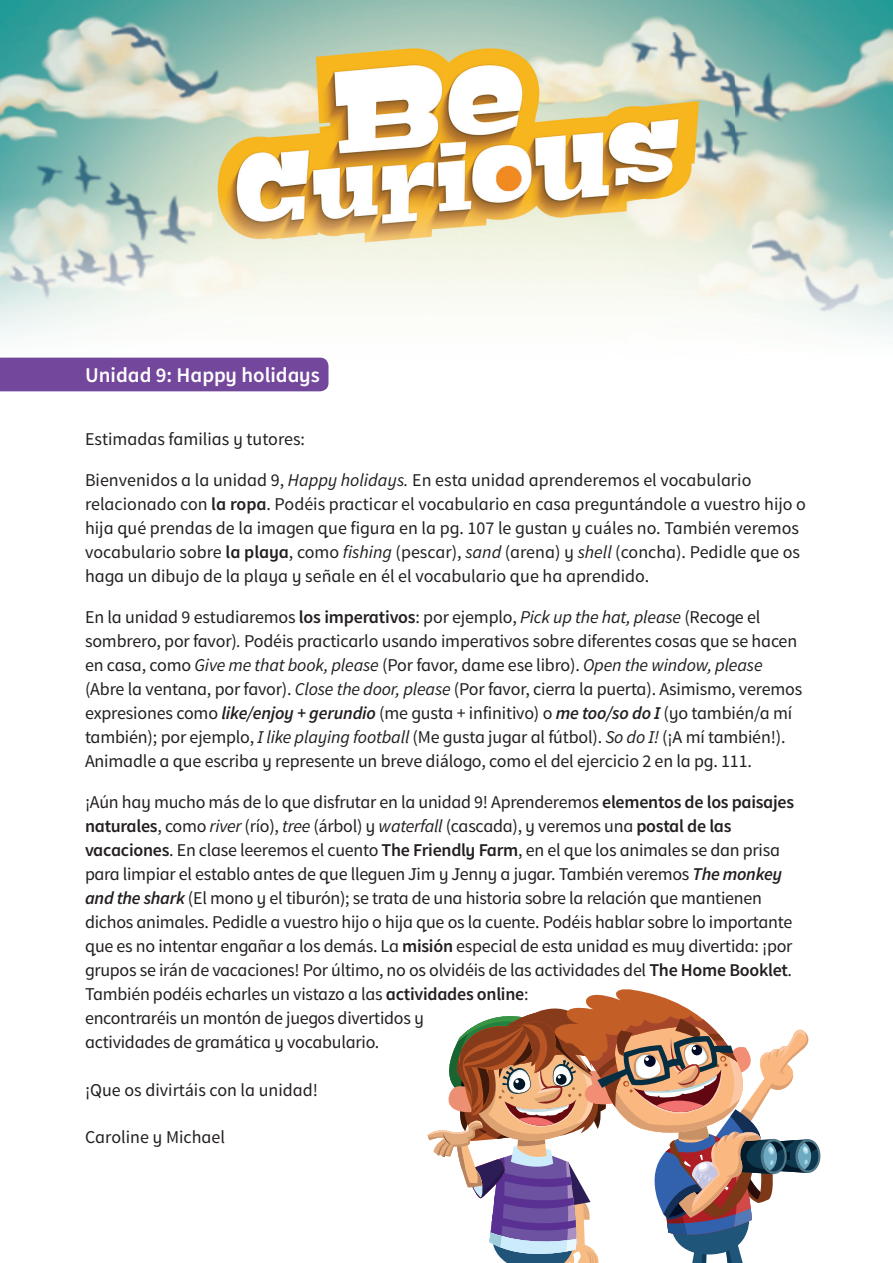
<style>
.page{position:relative;width:893px;height:1263px;background:#fff}
.page>*{position:absolute;margin:0;border:0;box-sizing:border-box;transform-origin:0 0}
.t1{font:21px "Source CUP Semibold Infant";color:#fff}
.t2{font:18px/24px "Source CUP Regular Infant";letter-spacing:-.015em;color:#231f20}
.t3{font:18px "Source CUP Italic Infant";letter-spacing:-.01em;color:#231f20}
.s1{font-family:"Source CUP Italic Infant"}
.s2{font-family:"Source CUP Semibold Infant"}
.s3{font-family:"Source CUP Regular Infant"}
.s4{font-family:"Source CUP Semibold Italic Infant"}
</style>
<div class="page">
<svg style="left:795px;top:1139px;width:25px;height:34px"></svg>
<div style="left:798px;top:1142px;width:20px;height:28px;background:#0e384e;border-radius:50%"></div>
<svg style="left:427px;top:989px;width:390px;height:274px"></svg>
<img style="left:0;top:0;width:893px;height:392px">
<div style="left:0;top:358px;width:328px;height:33px;background:#73479c"></div>
<p class="t1" style="left:85px;top:362px;width:236px">Unidad 9: Happy holidays</p>
<p class="t2" style="left:85px;top:427px;width:222px">Estimadas familias y tutores:</p>
<p class="t2" style="left:85px;top:468px;width:722px">Bienvenidos a la unidad 9, <span class="s1">Happy holidays.</span> En esta unidad aprenderemos el vocabulario relacionado con <span class="s2">la ropa</span>. Podéis practicar el vocabulario en casa preguntándole a vuestro hijo o hija qué prendas de la imagen que figura en la pg. 107 le gustan y cuáles no. También veremos vocabulario sobre <span class="s2">la playa</span>, como <span class="s1">fishing</span> (pescar), <span class="s1">sand</span> (arena) y <span class="s1">shell</span> (concha). Pedidle que os haga un dibujo de la playa y señale en él el vocabulario que ha aprendido.</p>
<p class="t2" style="left:85px;top:605px;width:714px">En la unidad 9 estudiaremos <span class="s2">los imperativos</span>: por ejemplo, <span class="s1">Pick up the hat, please</span> (Recoge el sombrero, por favor)<span class="s1">.</span> Podéis practicarlo usando imperativos sobre diferentes cosas que se hacen</p>
<p class="t3" style="left:85px;top:654px;width:679px"><span class="s3">en casa, como</span> Give me that book, please <span class="s3">(Por favor, dame ese libro).</span> Open the window, please</p>
<p class="t2" style="left:85px;top:677px;width:719px">(Abre la ventana, por favor). <span class="s1">Close the door, please</span> (Por favor, cierra la puerta). Asimismo, veremos expresiones como <span class="s4">like/enjoy + gerundio</span> (me gusta + infinitivo) o <span class="s4">me too/so do I</span> (yo también/a mí también); por ejemplo, <span class="s1">I like playing football</span> (Me gusta jugar al fútbol). <span class="s1">So do I!</span> (¡A mí también!).<br>Animadle a que escriba y represente un breve diálogo, como el del ejercicio 2 en la pg. 111.</p>
<p class="t2" style="left:85px;top:790px;width:711px">¡Aún hay mucho más de lo que disfrutar en la unidad 9! Aprenderemos <span class="s2">elementos de los paisajes naturales</span>, como <span class="s1">river</span> (río), <span class="s1">tree</span> (árbol) y <span class="s1">waterfall</span> (cascada), y veremos una <span class="s2">postal de las vacaciones</span>. En clase leeremos el cuento <span class="s2">The Friendly Farm</span>, en el que los animales se dan prisa para limpiar el establo antes de que lleguen Jim y Jenny a jugar. También veremos <span class="s4">The monkey and the shark</span> (El mono y el tiburón); se trata de una historia sobre la relación que mantienen dichos animales. Pedidle a vuestro hijo o hija que os la cuente. Podéis hablar sobre lo importante que es no intentar engañar a los demás. La <span class="s2">misión</span> especial de esta unidad es muy divertida: ¡por grupos se irán de vacaciones! Por último, no os olvidéis de las actividades del <span class="s2">The Home Booklet</span>.<br>También podéis echarles un vistazo a las <span class="s2">actividades online</span>:<br>encontraréis un montón de juegos divertidos y<br>actividades de gramática y vocabulario.</p>
<p class="t2" style="left:85px;top:1078px;width:235px">¡Que os divirtáis con la unidad!</p>
<p class="t2" style="left:85px;top:1126px;width:142px">Caroline y Michael</p>
</div>
